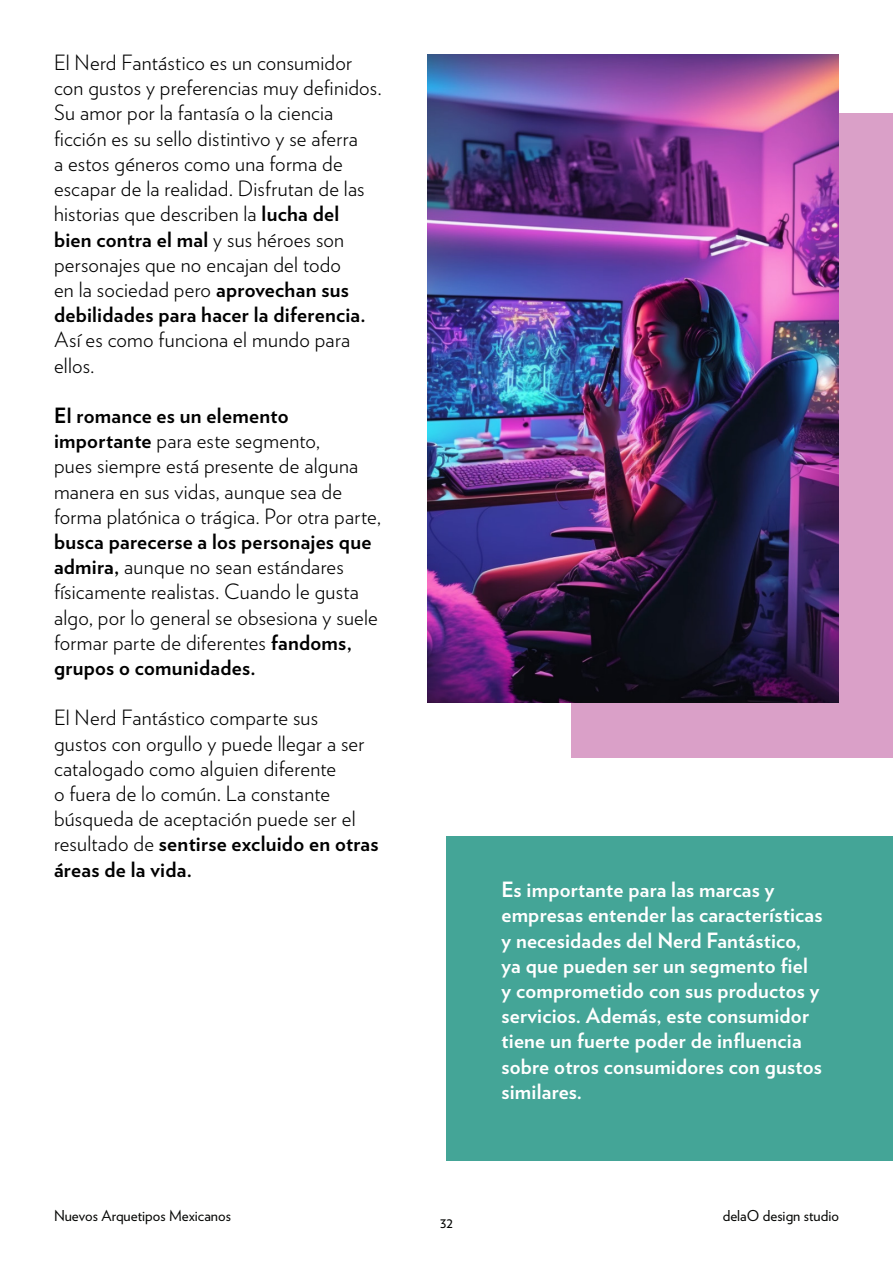
<style>
.page{position:relative;width:893px;height:1263px;background:#fff}
.page>*{position:absolute;margin:0;border:0;box-sizing:border-box;transform-origin:0 0}
.t1{font:300 21px/25.2px "Verlag";letter-spacing:.01em;color:#000}
.t2{font:700 21px/25.2px "Verlag";letter-spacing:.01em;color:#fff}
.t3{font:15px "Verlag";color:#040503}
.s1{font-weight:700}
</style>
<div class="page">
<div style="left:571px;top:113px;width:322px;height:645px;background:#daa0c8"></div>
<div style="left:446px;top:836px;width:447px;height:324px;background:#44a597"></div>
<img style="left:428px;top:54px;width:411px;height:648px">
<p class="t1" style="left:54px;top:49px;width:329px">El Nerd Fantástico es un consumidor con gustos y preferencias muy definidos.<br>Su amor por la fantasía o la ciencia ficción es su sello distintivo y se aferra<br>a estos géneros como una forma de escapar de la realidad. Disfrutan de las historias que describen la <span class="s1">lucha del bien contra el mal</span> y sus héroes son personajes que no encajan del todo<br>en la sociedad pero <span class="s1">aprovechan sus debilidades para hacer la diferencia.<br></span>Así es como funciona el mundo para ellos.</p>
<p class="t1" style="left:54px;top:402px;width:328px"><span class="s1">El romance es un elemento importante</span> para este segmento,<br>pues siempre está presente de alguna manera en sus vidas, aunque sea de forma platónica o trágica. Por otra parte, <span class="s1">busca parecerse a los personajes que admira,</span> aunque no sean estándares físicamente realistas. Cuando le gusta algo, por lo general se obsesiona y suele formar parte de diferentes <span class="s1">fandoms, grupos o comunidades.</span></p>
<p class="t1" style="left:54px;top:704px;width:326px">El Nerd Fantástico comparte sus<br>gustos con orgullo y puede llegar a ser catalogado como alguien diferente<br>o fuera de lo común. La constante búsqueda de aceptación puede ser el resultado de <span class="s1">sentirse excluido en otras áreas de la vida.</span></p>
<p class="t2" style="left:501px;top:876px;width:322px">Es importante para las marcas y empresas entender las características y necesidades del Nerd Fantástico, ya que pueden ser un segmento fiel y comprometido con sus productos y servicios. Además, este consumidor tiene un fuerte poder de influencia sobre otros consumidores con gustos similares.</p>
<p class="t3" style="left:54px;top:1204px;width:178px">Nuevos Arquetipos Mexicanos</p>
<p class="t3" style="left:723px;top:1204px;width:118px">delaO design studio</p>
<p class="t3" style="left:440px;top:1211px;width:14px">32</p>
</div>
